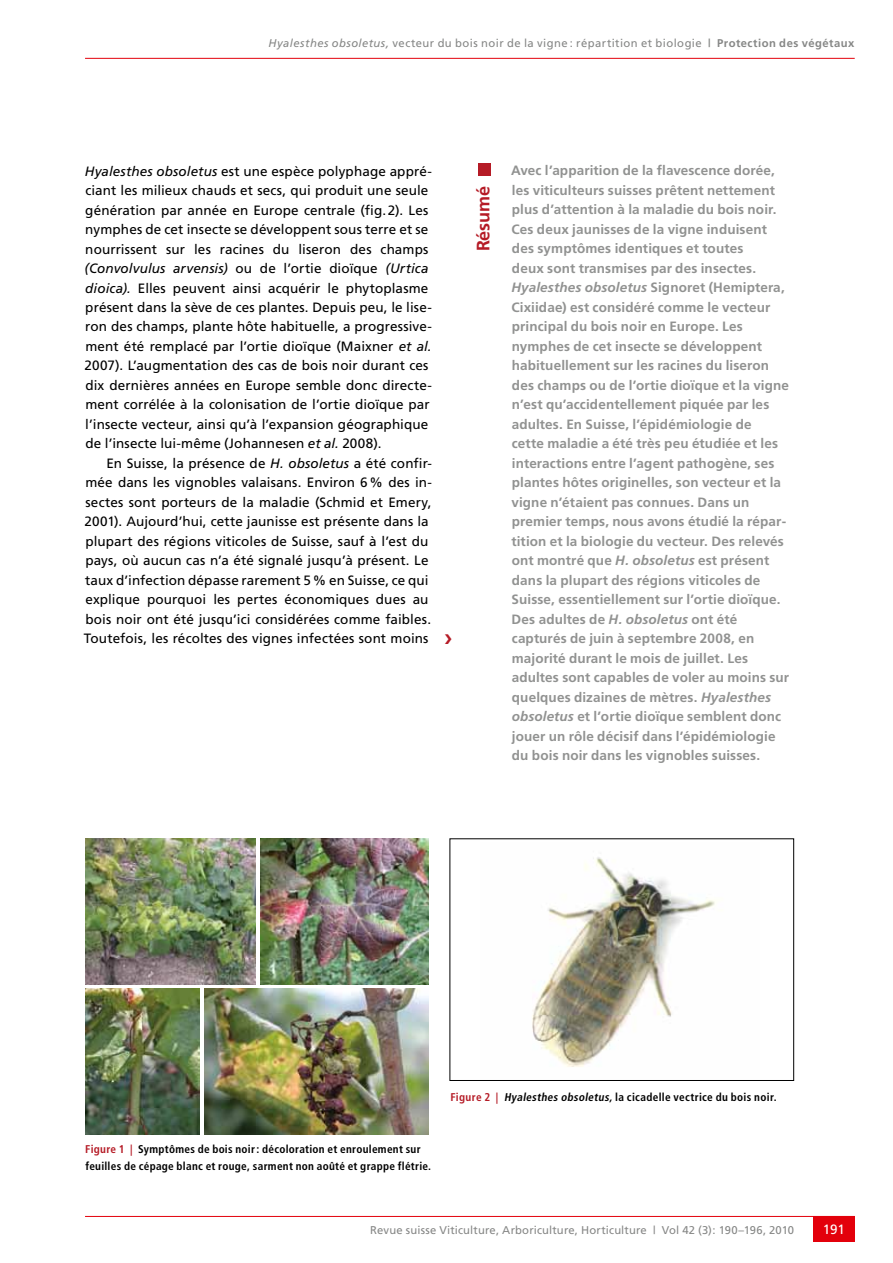
<style>
.page{position:relative;width:893px;height:1263px;background:#fff}
.page>*{position:absolute;margin:0;border:0;box-sizing:border-box;transform-origin:0 0}
.t1{font:700 18px "Frutiger";letter-spacing:-.005em;color:#b51b26}
.t2{font:13.5px/19.5px "Frutiger";letter-spacing:.01em;color:#000}
.t3{font:700 13.5px/19.5px "Frutiger";letter-spacing:.01em;color:#919291}
.t4{font:13.5px "Frutiger";color:#fff}
.t5{font:700 condensed 11.25px/16.5px "Frutiger";letter-spacing:.025em;color:#000}
.t6{font:11.25px "Frutiger";letter-spacing:.04em;color:#868786}
.t7{font:11.25px "Frutiger";letter-spacing:.02em;color:#868786}
.s1{font-style:italic}
.s2{font-weight:700}
.s3{color:#b51b26}
</style>
<div class="page">
<hr style="left:85px;top:1216px;width:770px;height:1px;background:#e3000b">
<div style="left:813px;top:1216px;width:42px;height:26px;background:#e3000b"></div>
<hr style="left:85px;top:58px;width:770px;height:1px;background:#e3000b">
<div style="left:478px;top:163px;width:13px;height:13px;background:#b51b26"></div>
<img style="left:85px;top:839px;width:170px;height:145px">
<img style="left:532px;top:857px;width:183px;height:210px">
<div style="left:450px;top:839px;width:344px;height:242px;border:1px solid #000"></div>
<img style="left:261px;top:839px;width:168px;height:145px">
<img style="left:85px;top:989px;width:115px;height:146px">
<img style="left:204px;top:989px;width:225px;height:146px">
<p class="t6" style="left:269px;top:36px;width:587px"><span class="s1">Hyalesthes obsoletus,</span> vecteur du bois noir de la vigne : répartition et biologie <span class="s2">| Protection des végétaux</span></p>
<p class="t2" style="left:85px;top:161px;width:349px"><span class="s1">Hyalesthes obsoletus</span> est une espèce polyphage appré&shy;ciant les milieux chauds et secs, qui produit une seule génération par année en Europe centrale (fig.2). Les nymphes de cet insecte se développent sous terre et se nourrissent sur les racines du liseron des champs <span class="s1">(Convolvulus arvensis)</span> ou de l’ortie dioïque <span class="s1">(Urtica dioica).</span> Elles peuvent ainsi acquérir le phytoplasme présent dans la sève de ces plantes. Depuis peu, le lise&shy;ron des champs, plante hôte habituelle, a progressive&shy;ment été remplacé par l’ortie dioïque (Maixner <span class="s1">et al.<br></span>2007). L’augmentation des cas de bois noir durant ces dix dernières années en Europe semble donc directe&shy;ment corrélée à la colonisation de l’ortie dioïque par l’insecte vecteur, ainsi qu’à l’expansion géographique de l’insecte lui-même (Johannesen <span class="s1">et al.</span> 2008).</p>
<p class="t2" style="left:84px;top:453px;width:349px;text-indent:22px">En Suisse, la présence de <span class="s1">H. obsoletus</span> a été confir&shy;mée dans les vignobles valaisans. Environ 6% des in&shy;sectes sont porteurs de la maladie (Schmid et Emery, 2001). Aujourd’hui, cette jaunisse est présente dans la plupart des régions viticoles de Suisse, sauf à l’est du pays, où aucun cas n’a été signalé jusqu’à présent. Le taux d’infection dépasse rarement 5% en Suisse, ce qui explique pourquoi les pertes économiques dues au bois noir ont été jusqu’ici considérées comme faibles.<br>Toutefois, les récoltes des vignes infectées sont moins</p>
<h1 class="t1" style="left:472px;top:251px;width:67px;rotate:-90deg">Résumé</h1>
<p class="t3" style="left:511px;top:161px;width:280px">Avec l’apparition de la flavescence dorée, les viticulteurs suisses prêtent nettement plus d’attention à la maladie du bois noir.<br>Ces deux jaunisses de la vigne induisent des symptômes identiques et toutes<br>deux sont transmises par des insectes.<br><span class="s1">Hyalesthes obsoletus</span> Signoret (Hemiptera, Cixiidae) est considéré comme le vecteur principal du bois noir en Europe. Les nymphes de cet insecte se développent habituellement sur les racines du liseron des champs ou de l’ortie dioïque et la vigne n’est qu’accidentellement piquée par les adultes. En Suisse, l’épidémiologie de<br>cette maladie a été très peu étudiée et les interactions entre l’agent pathogène, ses plantes hôtes originelles, son vecteur et la vigne n’étaient pas connues. Dans un premier temps, nous avons étudié la répar&shy;tition et la biologie du vecteur. Des relevés ont montré que <span class="s1">H. obsoletus</span> est présent dans la plupart des régions viticoles de Suisse, essentiellement sur l’ortie dioïque.<br>Des adultes de <span class="s1">H. obsoletus</span> ont été capturés de juin à septembre 2008, en majorité durant le mois de juillet. Les adultes sont capables de voler au moins sur quelques dizaines de mètres. <span class="s1">Hyalesthes obsoletus</span> et l’ortie dioïque semblent donc jouer un rôle décisif dans l’épidémiologie du bois noir dans les vignobles suisses.</p>
<p class="t5" style="left:85px;top:1141px;width:347px"><span class="s3">Figure 1 |</span> Symptômes de bois noir: décoloration et enroulement sur feuilles de cépage blanc et rouge, sarment non aoûté et grappe flétrie.</p>
<p class="t5" style="left:450px;top:1088px;width:328px"><span class="s3">Figure 2 |</span> <span class="s1">Hyalesthes obsoletus,</span> la cicadelle vectrice du bois noir.</p>
<p class="t7" style="left:370px;top:1223px;width:425px">Revue suisse Viticulture, Arboriculture, Horticulture | Vol 42 (3): 190–196, 2010</p>
<p class="t4" style="left:823px;top:1221px;width:24px">191</p>
</div>
